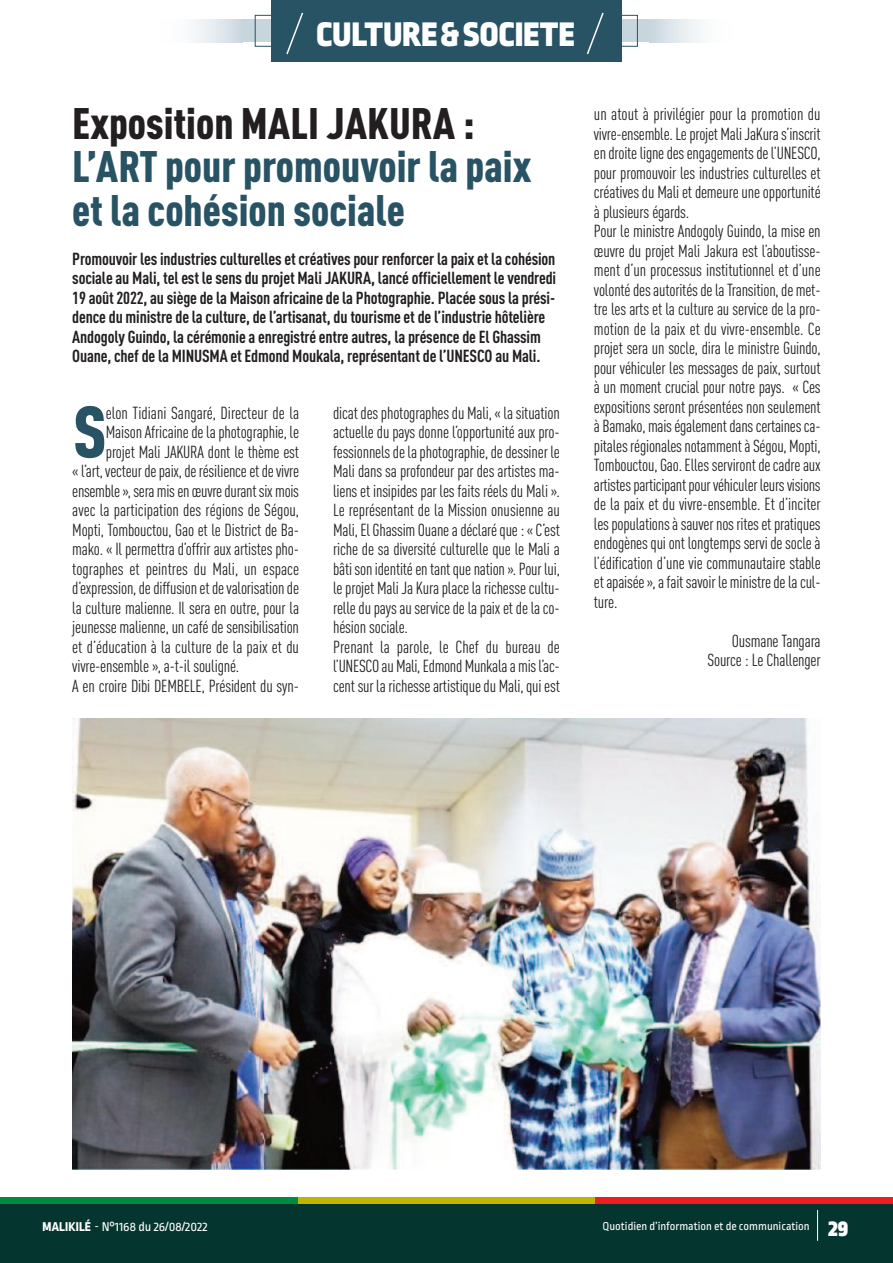
<style>
.page{position:relative;width:893px;height:1263px;background:#fff}
.page>*{position:absolute;margin:0;border:0;box-sizing:border-box;transform-origin:0 0}
.t1{font:900 condensed 72px "DIN Pro";color:#275364}
.t2{font:900 condensed 43.5px/43.5px "DIN Pro";color:#275364}
.t3{font:900 condensed 43.5px "DIN Pro";color:#231f20}
.t4{font:900 36px "Ropa Sans Pro";letter-spacing:.01em;color:#fff}
.t5{font:condensed 17.25px/19.5px "DIN Pro";letter-spacing:-.01em;color:#231f20}
.t6{font:700 condensed 17.25px/19.5px "DIN Pro";letter-spacing:-.01em;color:#231f20}
.t7{font:13.5px "Ropa Sans Pro";color:#fff}
.t8{font:12px "Ropa Sans Pro";color:#fff}
.s1{font-weight:800}
.s2{font-weight:900;font-size:24px}
</style>
<div class="page">
<div style="left:0;top:1203px;width:893px;height:60px;background:#05352f"></div>
<div style="left:0;top:1197px;width:298px;height:6px;background:#008b43"></div>
<div style="left:298px;top:1197px;width:297px;height:6px;background:#c0b301"></div>
<div style="left:595px;top:1197px;width:298px;height:6px;background:#ee1d23"></div>
<hr style="left:817px;top:1210px;width:1px;height:31px;background:#fff">
<div style="left:243px;top:20px;width:407px;height:22px;background:#c7d5dd"></div>
<div style="left:271px;top:0;width:350px;height:62px;background:#275364"></div>
<svg style="left:286px;top:12px;width:18px;height:43px"></svg>
<svg style="left:586px;top:12px;width:18px;height:42px"></svg>
<div style="left:159px;top:20px;width:84px;height:22px;background:linear-gradient(to right,#fff,#d1dce3)"></div>
<div style="left:650px;top:20px;width:83px;height:22px;background:linear-gradient(to right,#cfdbe2,#fff)"></div>
<img style="left:72px;top:718px;width:749px;height:451px">
<h3 class="t4" style="left:316px;top:23px;width:260px">CULTURE&amp;SOCIETE</h3>
<h2 class="t3" style="left:72px;top:108px;width:404px">Exposition MALI JAKURA :</h2>
<h2 class="t2" style="left:72px;top:149px;width:461px">L’ART pour promouvoir la paix et la cohésion sociale</h2>
<p class="t6" style="left:72px;top:250px;width:485px">Promouvoir les industries culturelles et créatives pour renforcer la paix et la cohésion sociale au Mali, tel est le sens du projet Mali JAKURA, lancé officiellement le vendredi 19 août 2022, au siège de la Maison africaine de la Photographie. Placée sous la prési&shy;dence du ministre de la culture, de l’artisanat, du tourisme et de l’industrie hôtelière Andogoly Guindo, la cérémonie a enregistré entre autres, la présence de El Ghassim Ouane, chef de la MINUSMA et Edmond Moukala, représentant de l’UNESCO au Mali.</p>
<h1 class="t1" style="left:73px;top:406px;width:35px">S</h1>
<p class="t5" style="left:106px;top:404px;width:195px">elon Tidiani Sangaré, Directeur de la</p>
<p class="t5" style="left:106px;top:424px;width:195px">Maison Africaine de la photographie, le</p>
<p class="t5" style="left:106px;top:443px;width:195px">projet Mali JAKURA dont le thème est</p>
<p class="t5" style="left:72px;top:463px;width:228px">«l’art,vecteurdepaix,derésilienceetdevivre</p>
<p class="t5" style="left:72px;top:482px;width:228px">ensemble»,seramisenœuvredurantsixmois</p>
<p class="t5" style="left:72px;top:502px;width:228px">avec la participation des régions de Ségou,</p>
<p class="t5" style="left:72px;top:521px;width:228px">Mopti, Tombouctou, Gao et le District de Ba-</p>
<p class="t5" style="left:72px;top:541px;width:228px">mako. « Il permettra d’offrir aux artistes pho-</p>
<p class="t5" style="left:72px;top:560px;width:228px">tographes et peintres du Mali, un espace</p>
<p class="t5" style="left:72px;top:580px;width:228px">d’expression,dediffusionetdevalorisationde</p>
<p class="t5" style="left:72px;top:599px;width:228px">la culture malienne. Il sera en outre, pour la</p>
<p class="t5" style="left:72px;top:619px;width:228px">jeunesse malienne, un café de sensibilisation</p>
<p class="t5" style="left:72px;top:638px;width:228px">et d’éducation à la culture de la paix et du</p>
<p class="t5" style="left:72px;top:658px;width:169px">vivre-ensemble », a-t-il souligné.</p>
<p class="t5" style="left:72px;top:677px;width:228px">A en croire Dibi DEMBELE, Président du syn-</p>
<p class="t5" style="left:333px;top:404px;width:228px">dicat des photographes du Mali, « la situation actuelle du pays donne l’opportunité aux pro&shy;fessionnelsdelaphotographie,dedessiner le Mali dans sa profondeur par des artistes ma&shy;liens et insipides par les faits réels du Mali ».<br>Le représentant de la Mission onusienne au Mali,El Ghassim Ouaneadéclaréque:«C’est riche de sa diversité culturelle que le Mali a bâtisonidentitéentantquenation». Pour lui, le projet Mali Ja Kura place la richesse cultu&shy;relle du pays au service de la paix et de la co&shy;hésion sociale.<br>Prenant la parole, le Chef du bureau de l’UNESCO auMali,EdmondMunkalaamisl’ac&shy;cent sur la richesse artistique du Mali, qui est</p>
<p class="t5" style="left:594px;top:106px;width:228px">un atout à privilégier pour la promotion du vivre-ensemble.Leprojet MaliJaKuras’inscrit endroitelignedesengagementsdel’UNESCO, pour promouvoir les industries culturelles et créatives du Mali et demeure une opportunité à plusieurs égards.<br>Pour le ministre Andogoly Guindo, la mise en œuvre du projet Mali Jakura est l’aboutisse&shy;ment d’un processus institutionnel et d’une volontédesautoritésdelaTransition,de met&shy;tre les arts et la culture au service de la pro&shy;motion de la paix et du vivre-ensemble. Ce projet sera un socle, dira le ministre Guindo, pour véhiculer les messages de paix, surtout à un moment crucial pour notre pays. « Ces expositions seront présentées non seulement à Bamako,maiségalementdanscertainesca&shy;pitalesrégionalesnotammentàSégou, Mopti, Tombouctou, Gao.Ellesservirontdecadreaux artistesparticipantpourvéhiculer leursvisions de la paix et du vivre-ensemble. Et d’inciter lespopulationsàsauvernosritesetpratiques endogènes qui ont longtemps servi de socle à l’édification d’une vie communautaire stable etapaisée»,afaitsavoir leministredelacul&shy;ture.</p>
<p class="t5" style="left:707px;top:632px;width:115px;text-align:right">Ousmane Tangara<br>Source : Le Challenger</p>
<p class="t7" style="left:43px;top:1222px;width:167px"><span class="s1">MALIKILé</span> - N°1168 du 26/08/2022</p>
<p class="t8" style="left:603px;top:1222px;width:247px">Quotidien d’information et de communication <span class="s2">29</span></p>
</div>
